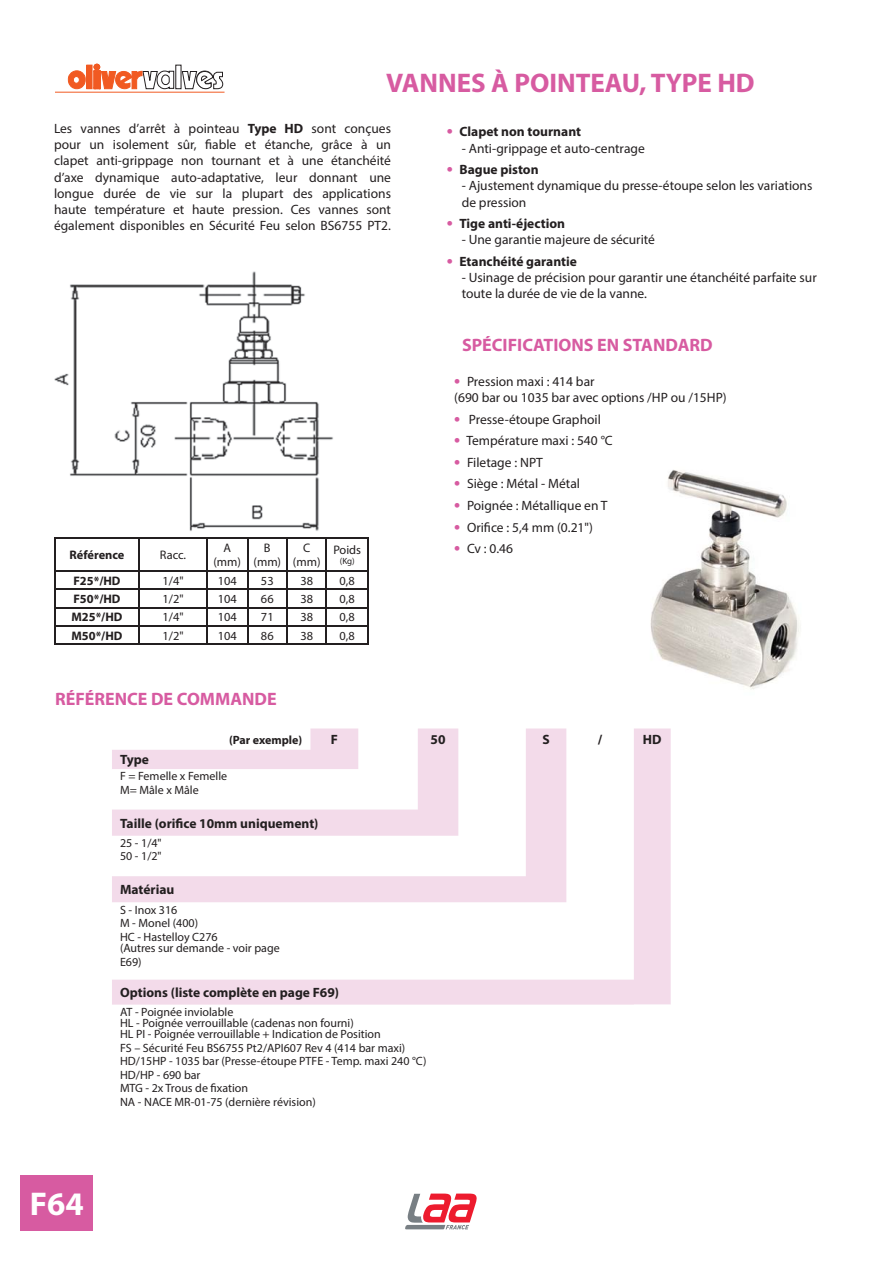
<style>
.page{position:relative;width:893px;height:1263px;background:#fff}
.page>*{position:absolute;margin:0;border:0;box-sizing:border-box;transform-origin:0 0}
.t1{font:700 33px "Myriad Pro";color:#fff}
.t2{font:700 27px "Myriad Pro";color:#d75ba1}
.t3{font:700 18px "Myriad Pro";color:#d75ba1}
.t4{font:13.5px/16.2px "Myriad Pro";color:#231f20}
.t5{font:700 13.5px "Myriad Pro";color:#231f20}
.t6{font:12.3px/14.9px "Myriad Pro";color:#231f20;text-align:center}
.t7{font:700 12.3px "Myriad Pro";color:#231f20}
.t8{font:12px/13.5px "Myriad Pro";color:#231f20}
.t9{font:700 12px "Myriad Pro";color:#231f20}
.t10{font:9px "Myriad Pro";color:#231f20}
.s1{font-weight:700}
.s2{font-size:18px;color:#d75ba1}
.s3{font-weight:700;font-size:18px;color:#d75ba1}
</style>
<div class="page">
<div style="left:21px;top:1175px;width:72px;height:55px;background:#d75ba1"></div>
<svg style="left:405px;top:1194px;width:72px;height:35px"></svg>
<hr style="left:54px;top:537px;width:85px;height:2px;background:#231f20">
<hr style="left:54px;top:539px;width:2px;height:32px;background:#231f20">
<hr style="left:139px;top:537px;width:230px;height:2px;background:#231f20">
<hr style="left:367px;top:539px;width:2px;height:32px;background:#231f20">
<svg style="left:54px;top:571px;width:2px;height:72px"></svg>
<svg style="left:367px;top:571px;width:2px;height:72px"></svg>
<hr style="left:54px;top:643px;width:315px;height:2px;background:#231f20">
<hr style="left:139px;top:539px;width:1px;height:31px;background:#231f20">
<hr style="left:206px;top:539px;width:1px;height:31px;background:#231f20">
<hr style="left:247px;top:539px;width:1px;height:31px;background:#231f20">
<hr style="left:286px;top:539px;width:2px;height:31px;background:#231f20">
<hr style="left:326px;top:539px;width:1px;height:31px;background:#231f20">
<hr style="left:56px;top:570px;width:151px;height:2px;background:#231f20">
<hr style="left:207px;top:570px;width:41px;height:2px;background:#231f20">
<hr style="left:248px;top:570px;width:39px;height:2px;background:#231f20">
<hr style="left:287px;top:570px;width:39px;height:2px;background:#231f20">
<hr style="left:326px;top:570px;width:41px;height:2px;background:#231f20">
<hr style="left:56px;top:589px;width:151px;height:1px;background:#231f20">
<hr style="left:207px;top:589px;width:41px;height:1px;background:#231f20">
<hr style="left:248px;top:589px;width:39px;height:1px;background:#231f20">
<hr style="left:287px;top:589px;width:39px;height:1px;background:#231f20">
<hr style="left:326px;top:589px;width:41px;height:1px;background:#231f20">
<hr style="left:56px;top:607px;width:151px;height:1px;background:#231f20">
<hr style="left:207px;top:607px;width:41px;height:1px;background:#231f20">
<hr style="left:248px;top:607px;width:39px;height:1px;background:#231f20">
<hr style="left:287px;top:607px;width:39px;height:1px;background:#231f20">
<hr style="left:326px;top:607px;width:41px;height:1px;background:#231f20">
<hr style="left:56px;top:625px;width:151px;height:1px;background:#231f20">
<svg style="left:139px;top:572px;width:1px;height:71px"></svg>
<hr style="left:207px;top:625px;width:41px;height:1px;background:#231f20">
<svg style="left:206px;top:572px;width:1px;height:71px"></svg>
<hr style="left:248px;top:625px;width:39px;height:1px;background:#231f20">
<svg style="left:247px;top:572px;width:1px;height:71px"></svg>
<hr style="left:287px;top:625px;width:39px;height:1px;background:#231f20">
<svg style="left:286px;top:572px;width:2px;height:71px"></svg>
<hr style="left:326px;top:625px;width:41px;height:1px;background:#231f20">
<svg style="left:326px;top:572px;width:1px;height:71px"></svg>
<svg style="left:112px;top:729px;width:559px;height:276px"></svg>
<img style="left:54px;top:271px;width:279px;height:260px">
<svg style="left:68px;top:70px;width:18px;height:19px"></svg>
<div style="left:87px;top:65px;width:5px;height:24px;background:#f15a22"></div>
<svg style="left:181px;top:70px;width:42px;height:20px"></svg>
<svg style="left:93px;top:64px;width:81px;height:26px"></svg>
<hr style="left:55px;top:92px;width:169px;height:1px;background:#f15a22">
<img style="left:650px;top:470px;width:150px;height:220px">
<p class="t2" style="left:386px;top:73px;width:370px">VANNES À POINTEAU, TYPE HD</p>
<p class="t4" style="left:54px;top:122px;width:339px;text-align:justify">Les vannes d’arrêt à pointeau <span class="s1">Type HD</span> sont conçues pour un isolement sûr, fiable et étanche, grâce à un clapet anti-grippage non tournant et à une étanchéité d’axe dynamique auto-adaptative, leur donnant une longue durée de vie sur la plupart des applications haute température et haute pression. Ces vannes sont également disponibles en Sécurité Feu selon BS6755 PT2.</p>
<p class="t5" style="left:447px;top:127px;width:136px"><span class="s2">•</span> Clapet non tournant</p>
<p class="t4" style="left:462px;top:141px;width:185px">- Anti-grippage et auto-centrage</p>
<p class="t5" style="left:447px;top:165px;width:93px"><span class="s2">•</span> Bague piston</p>
<p class="t4" style="left:462px;top:179px;width:352px">- Ajustement dynamique du presse-étoupe selon les variations de pression</p>
<p class="t5" style="left:447px;top:219px;width:120px"><span class="s2">•</span> Tige anti-éjection</p>
<p class="t4" style="left:462px;top:233px;width:195px">- Une garantie majeure de sécurité</p>
<p class="t5" style="left:447px;top:256px;width:132px"><span class="s2">•</span> Etanchéité garantie</p>
<p class="t4" style="left:462px;top:271px;width:356px">- Usinage de précision pour garantir une étanchéité parfaite sur toute la durée de vie de la vanne.</p>
<p class="t3" style="left:462px;top:338px;width:252px">SPÉCIFICATIONS EN STANDARD</p>
<p class="t7" style="left:70px;top:550px;width:56px">Référence</p>
<p class="t6" style="left:160px;top:549px;width:28px">Racc.</p>
<p class="t6" style="left:213px;top:541px;width:29px">A (mm)</p>
<p class="t6" style="left:253px;top:541px;width:29px">B (mm)</p>
<p class="t6" style="left:293px;top:541px;width:29px">C (mm)</p>
<p class="t6" style="left:333px;top:543px;width:29px">Poids</p>
<p class="t10" style="left:340px;top:558px;width:16px">(Kg)</p>
<p class="t7" style="left:73px;top:576px;width:49px">F25*/HD</p>
<p class="t6" style="left:163px;top:575px;width:23px">1/4"</p>
<p class="t6" style="left:218px;top:574px;width:21px">104</p>
<p class="t6" style="left:261px;top:574px;width:14px">53</p>
<p class="t6" style="left:300px;top:574px;width:14px">38</p>
<p class="t6" style="left:340px;top:574px;width:17px">0,8</p>
<p class="t7" style="left:73px;top:594px;width:49px">F50*/HD</p>
<p class="t6" style="left:163px;top:593px;width:23px">1/2"</p>
<p class="t6" style="left:218px;top:593px;width:21px">104</p>
<p class="t6" style="left:261px;top:593px;width:14px">66</p>
<p class="t6" style="left:300px;top:593px;width:14px">38</p>
<p class="t6" style="left:340px;top:593px;width:17px">0,8</p>
<p class="t7" style="left:71px;top:613px;width:53px">M25*/HD</p>
<p class="t6" style="left:163px;top:611px;width:23px">1/4"</p>
<p class="t6" style="left:218px;top:611px;width:21px">104</p>
<p class="t6" style="left:261px;top:611px;width:14px">71</p>
<p class="t6" style="left:300px;top:611px;width:14px">38</p>
<p class="t6" style="left:340px;top:611px;width:17px">0,8</p>
<p class="t7" style="left:71px;top:631px;width:53px">M50*/HD</p>
<p class="t6" style="left:163px;top:629px;width:23px">1/2"</p>
<p class="t6" style="left:218px;top:629px;width:21px">104</p>
<p class="t6" style="left:261px;top:629px;width:14px">86</p>
<p class="t6" style="left:300px;top:629px;width:14px">38</p>
<p class="t6" style="left:340px;top:629px;width:17px">0,8</p>
<p class="t3" style="left:55px;top:692px;width:223px">RÉFÉRENCE DE COMMANDE</p>
<p class="t4" style="left:454px;top:375px;width:274px"><span class="s3">•</span> Pression maxi : 414 bar<br>(690 bar ou 1035 bar avec options /HP ou /15HP)</p>
<p class="t4" style="left:454px;top:412px;width:148px"><span class="s3">•</span> Presse-étoupe Graphoil</p>
<p class="t4" style="left:454px;top:434px;width:160px"><span class="s3">•</span> Température maxi : 540 °C</p>
<p class="t4" style="left:454px;top:456px;width:90px"><span class="s3">•</span> Filetage : NPT</p>
<p class="t4" style="left:454px;top:477px;width:127px"><span class="s3">•</span> Siège : Métal - Métal</p>
<p class="t4" style="left:454px;top:499px;width:155px"><span class="s3">•</span> Poignée : Métallique en T</p>
<p class="t4" style="left:454px;top:520px;width:140px"><span class="s3">•</span> Orifice : 5,4 mm (0.21")</p>
<p class="t4" style="left:454px;top:542px;width:60px"><span class="s3">•</span> Cv : 0.46</p>
<p class="t9" style="left:229px;top:735px;width:75px">(Par exemple)</p>
<p class="t5" style="left:331px;top:735px;width:9px">F</p>
<p class="t5" style="left:431px;top:735px;width:16px">50</p>
<p class="t5" style="left:542px;top:735px;width:9px">S</p>
<p class="t5" style="left:598px;top:735px;width:6px">/</p>
<p class="t5" style="left:643px;top:735px;width:20px">HD</p>
<p class="t1" style="left:30px;top:1192px;width:56px">F64</p>
<p class="t5" style="left:120px;top:755px;width:30px">Type</p>
<p class="t8" style="left:120px;top:771px;width:109px">F = Femelle x Femelle<br>M= Mâle x Mâle</p>
<p class="t5" style="left:120px;top:818px;width:200px">Taille (orifice 10mm uniquement)</p>
<p class="t8" style="left:120px;top:837px;width:43px">25 - 1/4"<br>50 - 1/2"</p>
<p class="t5" style="left:120px;top:885px;width:56px">Matériau</p>
<p class="t8" style="left:120px;top:904px;width:99px">S - Inox 316<br>M - Monel (400)<br>HC - Hastelloy C276</p>
<p class="t8" style="left:120px;top:942px;width:161px;line-height:14.4px">(Autres sur demande - voir page<br>E69)</p>
<p class="t5" style="left:120px;top:988px;width:221px">Options (liste complète en page F69)</p>
<p class="t8" style="left:120px;top:1007px;width:262px;line-height:11.2px">AT - Poignée inviolable<br>HL - Poignée verrouillable (cadenas non fourni)<br>HL PI - Poignée verrouillable + Indication de Position</p>
<p class="t8" style="left:120px;top:1042px;width:308px">FS – Sécurité Feu BS6755 Pt2/API607 Rev 4 (414 bar maxi)<br>HD/15HP - 1035 bar (Presse-étoupe PTFE - Temp. maxi 240 °C)<br>HD/HP - 690 bar<br>MTG - 2x Trous de fixation<br>NA - NACE MR-01-75 (dernière révision)</p>
</div>
